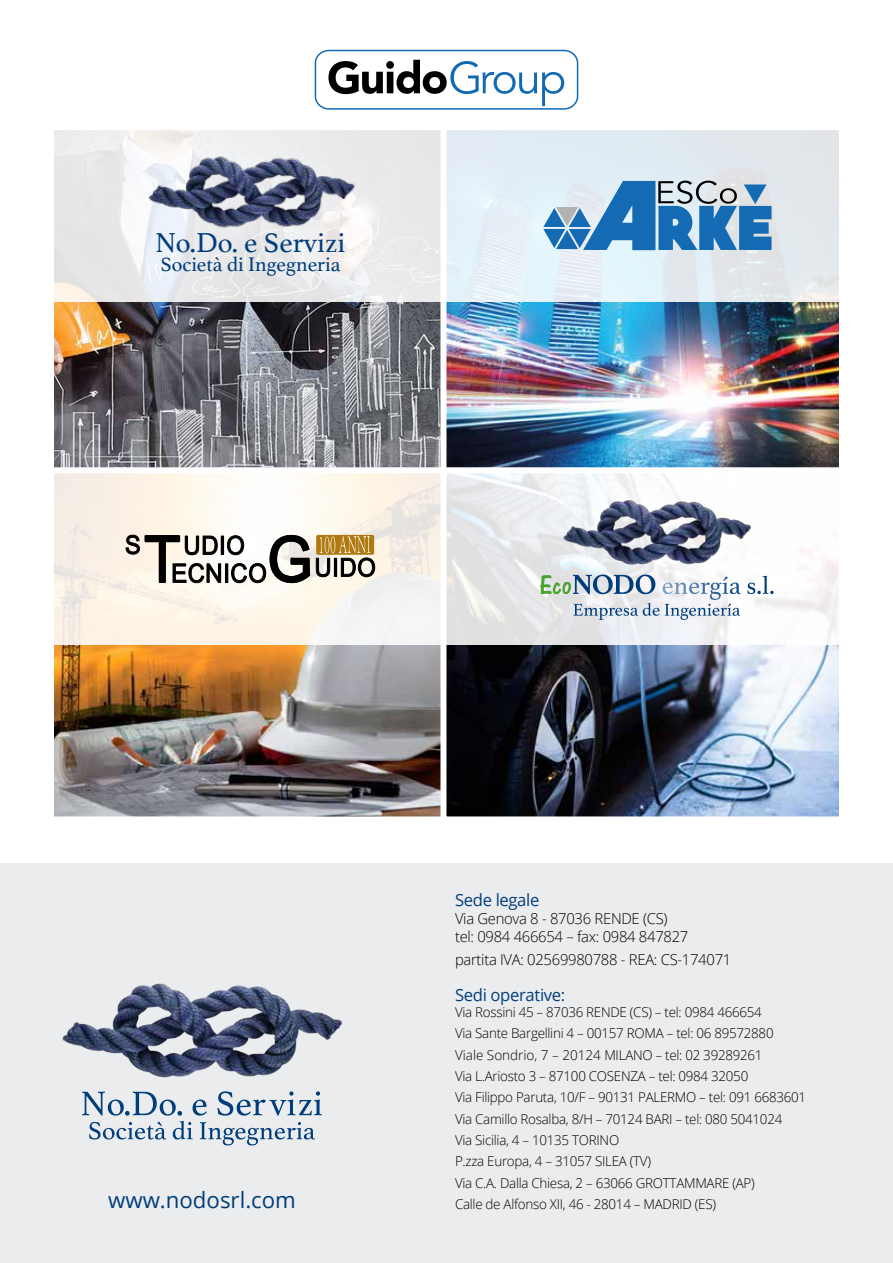
<style>
.page{position:relative;width:893px;height:1263px;background:#fff}
.page>*{position:absolute;margin:0;border:0;box-sizing:border-box;transform-origin:0 0}
.t1{font:28.8px "Athelas";color:#003d7c}
.t2{font:22.2px "Open Sans";color:#003d7c}
.t3{font:20.7px "Athelas";color:#003d7c}
.t4{font:16.8px "Open Sans";letter-spacing:-.02em;color:#003d7c}
.t5{font:300 15px/18px "Open Sans";letter-spacing:-.02em;color:#000}
.t6{font:300 13.5px/21.3px "Open Sans";letter-spacing:-.02em;color:#000}
</style>
<div class="page">
<div style="left:0;top:864px;width:893px;height:399px;background:#ebecee"></div>
<svg style="left:54px;top:302px;width:383px;height:162px"></svg>
<img style="left:54px;top:464px;width:383px;height:353px">
<img style="left:437px;top:302px;width:402px;height:162px">
<img style="left:437px;top:464px;width:402px;height:353px">
<svg style="left:54px;top:130px;width:785px;height:172px;fill:#e6ebee"></svg>
<svg style="left:54px;top:473px;width:785px;height:172px"></svg>
<img style="left:148px;top:154px;width:207px;height:77px">
<svg style="left:543px;top:181px;width:228px;height:69px"></svg>
<div style="left:315px;top:50px;width:263px;height:60px;border:2px solid #126ab3;border-radius:13px"></div>
<svg style="left:328px;top:60px;width:236px;height:46px"></svg>
<img style="left:563px;top:500px;width:188px;height:65px">
<svg style="left:540px;top:574px;width:201px;height:46px"></svg>
<svg style="left:747px;top:576px;width:26px;height:18px"></svg>
<div style="left:221px;top:536px;width:3px;height:19px;border:1px solid #000"></div>
<div style="left:225px;top:564px;width:3px;height:18px;border:1px solid #000"></div>
<svg style="left:227px;top:534px;width:148px;height:49px"></svg>
<svg style="left:125px;top:534px;width:96px;height:49px"></svg>
<img style="left:62px;top:983px;width:280px;height:95px">
<svg style="left:82px;top:1091px;width:100px;height:24px"></svg>
<svg style="left:193px;top:1099px;width:14px;height:16px"></svg>
<svg style="left:217px;top:1091px;width:105px;height:24px"></svg>
<svg style="left:89px;top:1122px;width:77px;height:17px"></svg>
<svg style="left:173px;top:1121px;width:20px;height:18px"></svg>
<svg style="left:200px;top:1122px;width:115px;height:23px"></svg>
<h1 class="t1" style="left:156px;top:220px;width:191px">No.Do. e Servizi</h1>
<h3 class="t3" style="left:160px;top:248px;width:182px">Società di Ingegneria</h3>
<h2 class="t2" style="left:108px;top:1184px;width:189px">www.nodosrl.com</h2>
<p class="t4" style="left:455px;top:888px;width:86px">Sede legale</p>
<p class="t5" style="left:455px;top:909px;width:235px">Via Genova 8 - 87036 RENDE (CS) tel: 0984 466654 – fax: 0984 847827</p>
<p class="t5" style="left:455px;top:950px;width:278px">partita IVA: 02569980788 - REA: CS-174071</p>
<p class="t4" style="left:455px;top:983px;width:112px">Sedi operative:</p>
<p class="t6" style="left:455px;top:1001px;width:353px">Via Rossini 45 – 87036 RENDE (CS) – tel: 0984 466654<br>Via Sante Bargellini 4 – 00157 ROMA – tel: 06 89572880<br>Viale Sondrio, 7 – 20124 MILANO – tel: 02 39289261<br>Via L.Ariosto 3 – 87100 COSENZA – tel: 0984 32050<br>Via Filippo Paruta, 10/F – 90131 PALERMO – tel: 091 6683601<br>Via Camillo Rosalba, 8/H – 70124 BARI – tel: 080 5041024<br>Via Sicilia, 4 – 10135 TORINO<br>P.zza Europa, 4 – 31057 SILEA (TV)<br>Via C.A. Dalla Chiesa, 2 – 63066 GROTTAMMARE (AP)<br>Calle de Alfonso XII, 46 - 28014 – MADRID (ES)</p>
</div>
